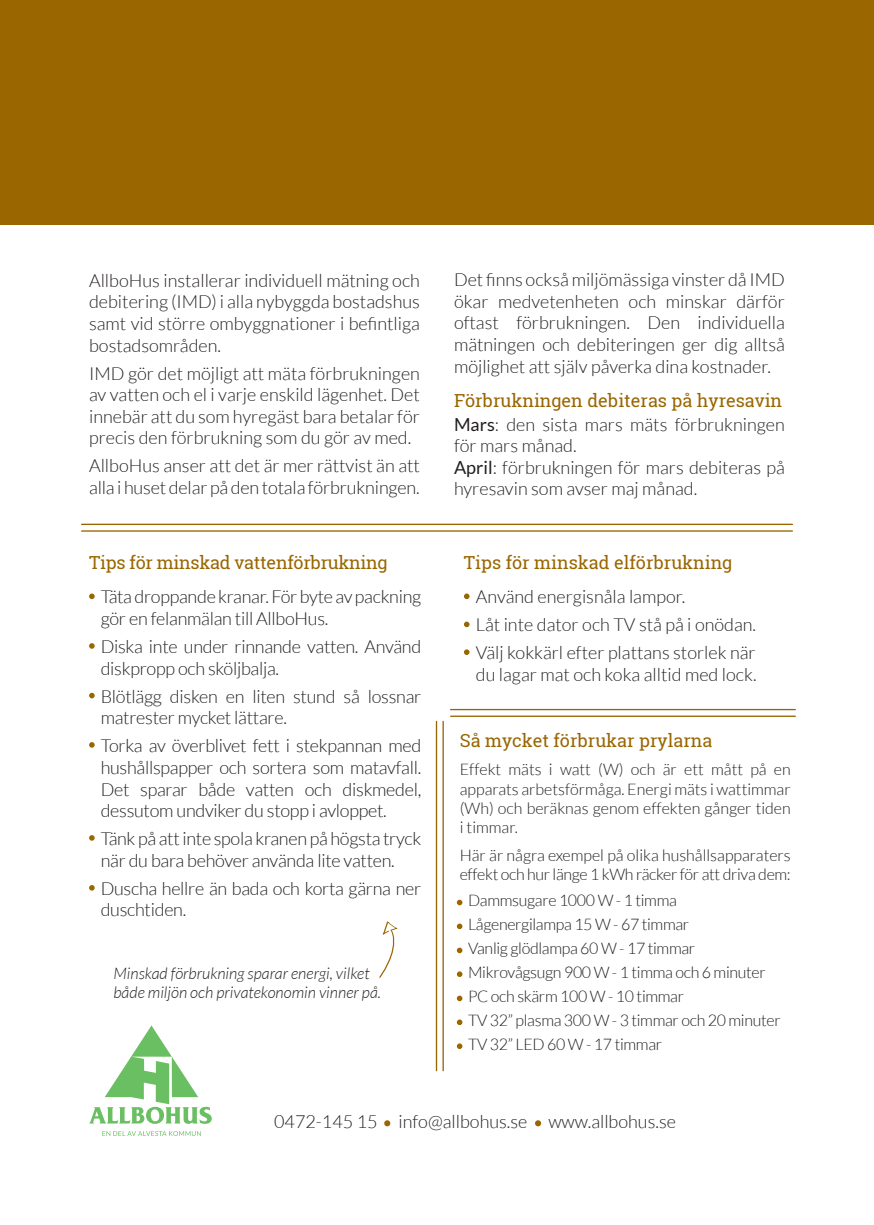
<style>
.page{position:relative;width:874px;height:1225px;background:#fff}
.page>*{position:absolute;margin:0;border:0;box-sizing:border-box;transform-origin:0 0}
.t1{font:300 18px/21.6px "Lato";letter-spacing:-.01em;color:#231f20}
.t2{font:18px/24px "Roboto Slab";color:#960}
.t3{font:300 16px/24px "Lato";letter-spacing:-.02em;color:#231f20}
.t4{font:italic 300 16px/19.2px "Lato";color:#231f20}
.s1{font-family:"Roboto Slab";font-weight:400;color:#960}
.s2{font-family:"Lato";color:#231f20}
.s3{font-family:"Lato";font-weight:300;color:#231f20}
.s4{font-weight:400}
</style>
<div class="page">
<div style="left:0;top:0;width:873px;height:225px;background:#960"></div>
<svg style="left:89px;top:1025px;width:123px;height:98px"></svg>
<svg style="left:102px;top:1131px;width:99px;height:5px"></svg>
<svg style="left:384px;top:1120px;width:6px;height:6px"></svg>
<svg style="left:534px;top:1120px;width:7px;height:6px"></svg>
<hr style="left:81px;top:523px;width:711px;height:2px;background:#960">
<hr style="left:81px;top:530px;width:711px;height:1px;background:#960">
<svg style="left:89px;top:593px;width:6px;height:6px"></svg>
<svg style="left:89px;top:835px;width:6px;height:5px"></svg>
<svg style="left:89px;top:742px;width:6px;height:5px"></svg>
<svg style="left:89px;top:693px;width:6px;height:5px"></svg>
<svg style="left:89px;top:643px;width:6px;height:6px"></svg>
<svg style="left:89px;top:885px;width:6px;height:5px"></svg>
<svg style="left:464px;top:593px;width:5px;height:6px"></svg>
<svg style="left:464px;top:621px;width:5px;height:6px"></svg>
<svg style="left:464px;top:649px;width:5px;height:6px"></svg>
<hr style="left:450px;top:709px;width:345px;height:1px;background:#960">
<hr style="left:450px;top:715px;width:345px;height:2px;background:#960">
<hr style="left:435px;top:721px;width:2px;height:349px;background:#960">
<hr style="left:442px;top:721px;width:1px;height:349px;background:#960">
<svg style="left:456px;top:899px;width:6px;height:6px"></svg>
<svg style="left:456px;top:923px;width:6px;height:6px"></svg>
<svg style="left:456px;top:947px;width:6px;height:6px"></svg>
<svg style="left:456px;top:971px;width:6px;height:6px"></svg>
<svg style="left:456px;top:995px;width:6px;height:6px"></svg>
<svg style="left:456px;top:1019px;width:6px;height:6px"></svg>
<svg style="left:456px;top:1043px;width:6px;height:6px"></svg>
<svg style="left:379px;top:921px;width:19px;height:57px"></svg>
<p class="t1" style="left:89px;top:269px;width:332px;text-align:justify">AllboHus installerar individuell mätning och debitering (IMD) i alla nybyggda bostadshus samt vid större ombyggnationer i befintliga bostadsområden.</p>
<p class="t1" style="left:89px;top:362px;width:332px;text-align:justify">IMD gör det möjligt att mäta förbrukningen av vatten och el i varje enskild lägenhet. Det innebär att du som hyregäst bara betalar för precis den förbrukning som du gör av med.</p>
<p class="t1" style="left:89px;top:455px;width:332px">AllboHus anser att det är mer rättvist än att alla i huset delar på den totala förbrukningen.</p>
<p class="t1" style="left:101px;top:546px;width:322px;line-height:34.2px;text-indent:-12px"><span class="s1">Tips för minskad vattenförbrukning<br></span>Täta droppande kranar. För byte av packning</p>
<p class="t1" style="left:101px;top:604px;width:322px;line-height:28px">gör en felanmälan till AllboHus.<br>Diska inte under rinnande vatten. Använd</p>
<p class="t1" style="left:101px;top:654px;width:322px;line-height:28px">diskpropp och sköljbalja.<br>Blötlägg disken en liten stund så lossnar</p>
<p class="t1" style="left:101px;top:704px;width:322px;line-height:28px">matrester mycket lättare.<br>Torka av överblivet fett i stekpannan med</p>
<p class="t1" style="left:101px;top:756px;width:322px;text-align:justify">hushållspapper och sortera som matavfall.<br>Det sparar både vatten och diskmedel, dessutom undviker du stopp i avloppet.</p>
<p class="t1" style="left:101px;top:828px;width:322px">Tänk på att inte spola kranen på högsta tryck när du bara behöver använda lite vatten.</p>
<p class="t1" style="left:101px;top:877px;width:322px">Duscha hellre än bada och korta gärna ner duschtiden.</p>
<p class="t4" style="left:113px;top:964px;width:269px">Minskad förbrukning sparar energi, vilket både miljön och privatekonomin vinner på.</p>
<p class="t1" style="left:454px;top:269px;width:332px;text-align:justify">Det finns också miljömässiga vinster då IMD ökar medvetenheten och minskar därför oftast förbrukningen. Den individuella mätningen och debiteringen ger dig alltså möjlighet att själv påverka dina kostnader.</p>
<p class="t2" style="left:454px;top:388px;width:332px">Förbrukningen debiteras på hyresavin<br><span class="s2">Mars</span><span class="s3">: den sista mars mäts förbrukningen</span></p>
<p class="t1" style="left:454px;top:435px;width:332px">för mars månad.<br><span class="s4">April</span>: förbrukningen för mars debiteras på hyresavin som avser maj månad.</p>
<p class="t2" style="left:475px;top:545px;width:258px;line-height:34.2px;text-indent:-12px">Tips för minskad elförbrukning<br><span class="s3">Använd energisnåla lampor.</span></p>
<p class="t1" style="left:475px;top:611px;width:282px;line-height:28px">Låt inte dator och TV stå på i onödan.<br>Välj kokkärl efter plattans storlek när</p>
<p class="t1" style="left:475px;top:664px;width:282px">du lagar mat och koka alltid med lock.</p>
<p class="t2" style="left:459px;top:728px;width:254px">Så mycket förbrukar prylarna</p>
<p class="t3" style="left:459px;top:760px;width:332px;line-height:19.2px;text-align:justify">Effekt mäts i watt (W) och är ett mått på en apparats arbetsförmåga. Energi mäts i wattimmar (Wh) och beräknas genom effekten gånger tiden i timmar.</p>
<p class="t3" style="left:459px;top:845px;width:332px;line-height:19.2px">Här är några exempel på olika hushållsapparaters effekt och hur länge 1 kWh räcker för att driva dem:</p>
<p class="t3" style="left:468px;top:888px;width:314px">Dammsugare 1000 W - 1 timma<br>Lågenergilampa 15 W - 67 timmar<br>Vanlig glödlampa 60 W - 17 timmar<br>Mikrovågsugn 900 W - 1 timma och 6 minuter<br>PC och skärm 100 W - 10 timmar<br>TV 32” plasma 300 W - 3 timmar och 20 minuter<br>TV 32” LED 60 W - 17 timmar</p>
<p class="t1" style="left:274px;top:1111px;width:403px">0472-145 15 info@allbohus.se www.allbohus.se</p>
</div>
